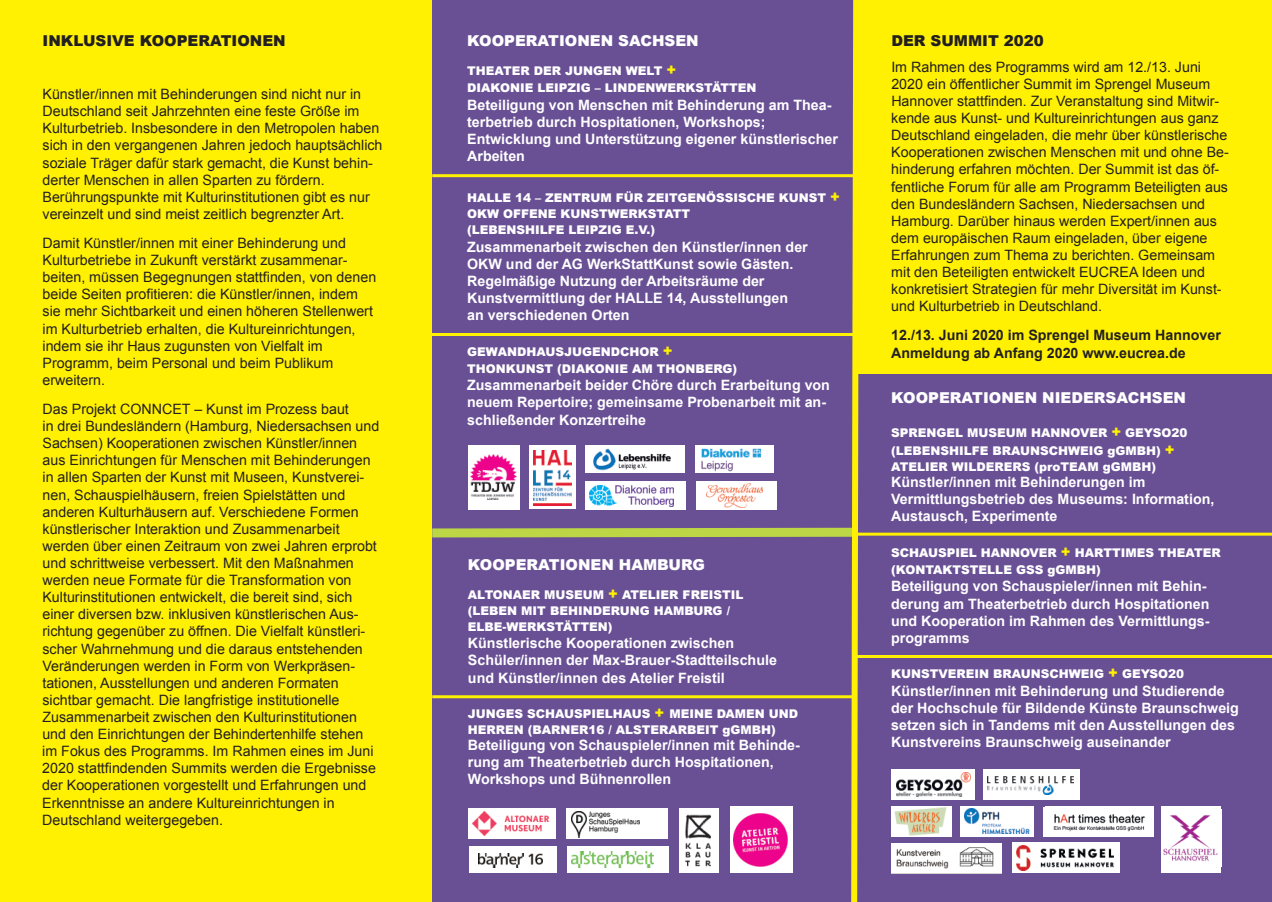
<style>
.page{position:relative;width:1272px;height:902px;background:#fff}
.page>*{position:absolute;margin:0;border:0;box-sizing:border-box;transform-origin:0 0}
.t1{font:900 15px "Arial";color:#fff}
.t2{font:900 15px "Arial";color:#231f20}
.t3{font:14.25px/17.1px "Arial";color:#231f20}
.t4{font:700 14.25px/17.1px "Arial";color:#fff}
.t5{font:700 14.25px/17.7px "Arial";color:#231f20}
.t6{font:900 12px/16px "Arial";color:#fff}
.s1{font-size:15px;color:#fff101}
</style>
<div class="page">
<div style="left:855px;top:0;width:416px;height:374px;background:#fff101"></div>
<div style="left:855px;top:374px;width:416px;height:527px;background:#695095"></div>
<div style="left:0;top:0;width:432px;height:901px;background:#fff101"></div>
<div style="left:891px;top:769px;width:83px;height:30px;background:#fff"></div>
<img style="left:897px;top:772px;width:73px;height:24px">
<div style="left:1043px;top:806px;width:110px;height:30px;background:#fff"></div>
<img style="left:1053px;top:814px;width:92px;height:18px">
<img style="left:891px;top:843px;width:110px;height:30px">
<div style="left:1161px;top:806px;width:60px;height:66px;background:#fff"></div>
<img style="left:1163px;top:815px;width:55px;height:46px">
<img style="left:891px;top:806px;width:60px;height:30px">
<svg style="left:432px;top:0;width:432px;height:901px;background:#765e97"></svg>
<hr style="left:432px;top:174px;width:423px;height:3px;background:#fff101">
<hr style="left:432px;top:695px;width:423px;height:3px;background:#fff101">
<hr style="left:431px;top:333px;width:423px;height:3px;background:#fff101">
<hr style="left:855px;top:532px;width:416px;height:3px;background:#fff101">
<hr style="left:855px;top:655px;width:416px;height:3px;background:#fff101">
<div style="left:696px;top:480px;width:80px;height:29px;background:#fff"></div>
<img style="left:707px;top:483px;width:55px;height:24px">
<img style="left:679px;top:808px;width:39px;height:64px">
<div style="left:960px;top:806px;width:73px;height:30px;background:#fff"></div>
<img style="left:964px;top:808px;width:65px;height:25px">
<div style="left:1012px;top:842px;width:107px;height:30px;background:#fff"></div>
<img style="left:1016px;top:845px;width:96px;height:25px">
<div style="left:983px;top:769px;width:96px;height:30px;background:#fff"></div>
<img style="left:987px;top:776px;width:86px;height:18px">
<p class="t2" style="left:43px;top:29px;width:245px">INKLUSIVE KOOPERATIONEN</p>
<p class="t3" style="left:43px;top:86px;width:341px">Künstler/innen mit Behinderungen sind nicht nur in Deutschland seit Jahrzehnten eine feste Größe im Kulturbetrieb. Insbesondere in den Metropolen haben sich in den vergangenen Jahren jedoch hauptsächlich soziale Träger dafür stark gemacht, die Kunst behin&shy;derter Menschen in allen Sparten zu fördern.<br>Berührungspunkte mit Kulturinstitutionen gibt es nur vereinzelt und sind meist zeitlich begrenzter Art.</p>
<p class="t3" style="left:43px;top:234px;width:335px">Damit Künstler/innen mit einer Behinderung und Kulturbetriebe in Zukunft verstärkt zusammenar&shy;beiten, müssen Begegnungen stattfinden, von denen beide Seiten profitieren: die Künstler/innen, indem sie mehr Sichtbarkeit und einen höheren Stellenwert im Kulturbetrieb erhalten, die Kultureinrichtungen, indem sie ihr Haus zugunsten von Vielfalt im Programm, beim Personal und beim Publikum erweitern.</p>
<p class="t3" style="left:42px;top:400px;width:338px">Das Projekt CONNCET – Kunst im Prozess baut<br>in drei Bundesländern (Hamburg, Niedersachsen und Sachsen) Kooperationen zwischen Künstler/innen aus Einrichtungen für Menschen mit Behinderungen in allen Sparten der Kunst mit Museen, Kunstverei&shy;nen, Schauspielhäusern, freien Spielstätten und anderen Kulturhäusern auf. Verschiedene Formen künstlerischer Interaktion und Zusammenarbeit werden über einen Zeitraum von zwei Jahren erprobt und schrittweise verbessert. Mit den Maßnahmen werden neue Formate für die Transformation von Kulturinstitutionen entwickelt, die bereit sind, sich einer diversen bzw. inklusiven künstlerischen Aus&shy;richtung gegenüber zu öffnen. Die Vielfalt künstleri&shy;scher Wahrnehmung und die daraus entstehenden Veränderungen werden in Form von Werkpräsen&shy;tationen, Ausstellungen und anderen Formaten sichtbar gemacht. Die langfristige institutionelle Zusammenarbeit zwischen den Kulturinstitutionen und den Einrichtungen der Behindertenhilfe stehen im Fokus des Programms. Im Rahmen eines im Juni 2020 stattfindenden Summits werden die Ergebnisse der Kooperationen vorgestellt und Erfahrungen und Erkenntnisse an andere Kultureinrichtungen in Deutschland weitergegeben.</p>
<p class="t1" style="left:467px;top:29px;width:233px">KOOPERATIONEN SACHSEN</p>
<p class="t6" style="left:467px;top:61px;width:291px;line-height:17.7px">THEATER DER JUNGEN WELT <span class="s1">+<br></span>DIAKONIE LEIPZIG – LINDENWERKSTÄTTEN</p>
<p class="t4" style="left:467px;top:96px;width:372px">Beteiligung von Menschen mit Behinderung am Thea&shy;terbetrieb durch Hospitationen, Workshops; Entwicklung und Unterstützung eigener künstlerischer Arbeiten</p>
<p class="t6" style="left:467px;top:189px;width:374px">HALLE 14 – ZENTRUM FÜR ZEITGENÖSSISCHE KUNST <span class="s1">+<br></span>OKW OFFENE KUNSTWERKSTATT<br>(LEBENSHILFE LEIPZIG E.V.)</p>
<p class="t4" style="left:467px;top:238px;width:342px">Zusammenarbeit zwischen den Künstler/innen der OKW und der AG WerkStattKunst sowie Gästen.<br>Regelmäßige Nutzung der Arbeitsräume der Kunstvermittlung der HALLE 14, Ausstellungen an verschiedenen Orten</p>
<p class="t6" style="left:467px;top:342px;width:271px;line-height:17.7px">GEWANDHAUSJUGENDCHOR <span class="s1">+<br></span>THONKUNST (DIAKONIE AM THONBERG)</p>
<p class="t4" style="left:467px;top:377px;width:364px">Zusammenarbeit beider Chöre durch Erarbeitung von neuem Repertoire; gemeinsame Probenarbeit mit an&shy;schließender Konzertreihe</p>
<p class="t1" style="left:468px;top:553px;width:238px">KOOPERATIONEN HAMBURG</p>
<p class="t6" style="left:468px;top:586px;width:277px">ALTONAER MUSEUM <span class="s1">+</span> ATELIER FREISTIL (LEBEN MIT BEHINDERUNG HAMBURG /<br>ELBE-WERKSTÄTTEN)</p>
<p class="t4" style="left:468px;top:634px;width:310px">Künstlerische Kooperationen zwischen<br>Schüler/innen der Max-Brauer-Stadtteilschule und Künstler/innen des Atelier Freistil</p>
<p class="t6" style="left:468px;top:705px;width:332px">JUNGES SCHAUSPIELHAUS <span class="s1">+</span> MEINE DAMEN UND<br>HERREN (BARNER16 / ALSTERARBEIT GGMBH)</p>
<p class="t4" style="left:468px;top:736px;width:332px">Beteiligung von Schauspieler/innen mit Behinde&shy;rung am Theaterbetrieb durch Hospitationen,<br>Workshops und Bühnenrollen</p>
<p class="t2" style="left:891px;top:29px;width:154px">DER SUMMIT 2020</p>
<p class="t3" style="left:891px;top:58px;width:339px">Im Rahmen des Programms wird am 12./13. Juni 2020 ein öffentlicher Summit im Sprengel Museum Hannover stattfinden. Zur Veranstaltung sind Mitwir&shy;kende aus Kunst- und Kultureinrichtungen aus ganz Deutschland eingeladen, die mehr über künstlerische Kooperationen zwischen Menschen mit und ohne Be&shy;hinderung erfahren möchten. Der Summit ist das öf&shy;fentliche Forum für alle am Programm Beteiligten aus den Bundesländern Sachsen, Niedersachsen und Hamburg. Darüber hinaus werden Expert/innen aus dem europäischen Raum eingeladen, über eigene Erfahrungen zum Thema zu berichten. Gemeinsam mit den Beteiligten entwickelt EUCREA Ideen und konkretisiert Strategien für mehr Diversität im Kunst&shy;und Kulturbetrieb in Deutschland.</p>
<p class="t5" style="left:891px;top:326px;width:331px">12./13. Juni 2020 im Sprengel Museum Hannover<br>Anmeldung ab Anfang 2020 www.eucrea.de</p>
<p class="t1" style="left:891px;top:386px;width:296px">KOOPERATIONEN NIEDERSACHSEN</p>
<p class="t6" style="left:891px;top:423px;width:298px;line-height:18px">SPRENGEL MUSEUM HANNOVER <span class="s1">+</span> GEYSO20 (LEBENSHILFE BRAUNSCHWEIG GGMBH) <span class="s1">+</span></p>
<p class="t6" style="left:891px;top:458px;width:266px">ATELIER WILDERERS (PROTEAM GGMBH)</p>
<p class="t4" style="left:891px;top:473px;width:325px">Künstler/innen mit Behinderungen im<br>Vermittlungsbetrieb des Museums: Information,<br>Austausch, Experimente</p>
<p class="t6" style="left:891px;top:543px;width:331px;line-height:17.7px">SCHAUSPIEL HANNOVER <span class="s1">+</span> HARTTIMES THEATER (KONTAKTSTELLE GSS GGMBH)</p>
<p class="t4" style="left:891px;top:578px;width:320px">Beteiligung von Schauspieler/innen mit Behin&shy;derung am Theaterbetrieb durch Hospitationen und Kooperation im Rahmen des Vermittlungs&shy;programms</p>
<p class="t6" style="left:891px;top:665px;width:294px">KUNSTVEREIN BRAUNSCHWEIG <span class="s1">+</span> GEYSO20</p>
<p class="t4" style="left:891px;top:682px;width:349px">Künstler/innen mit Behinderung und Studierende der Hochschule für Bildende Künste Braunschweig setzen sich in Tandems mit den Ausstellungen des Kunstvereins Braunschweig auseinander</p>
</div>
